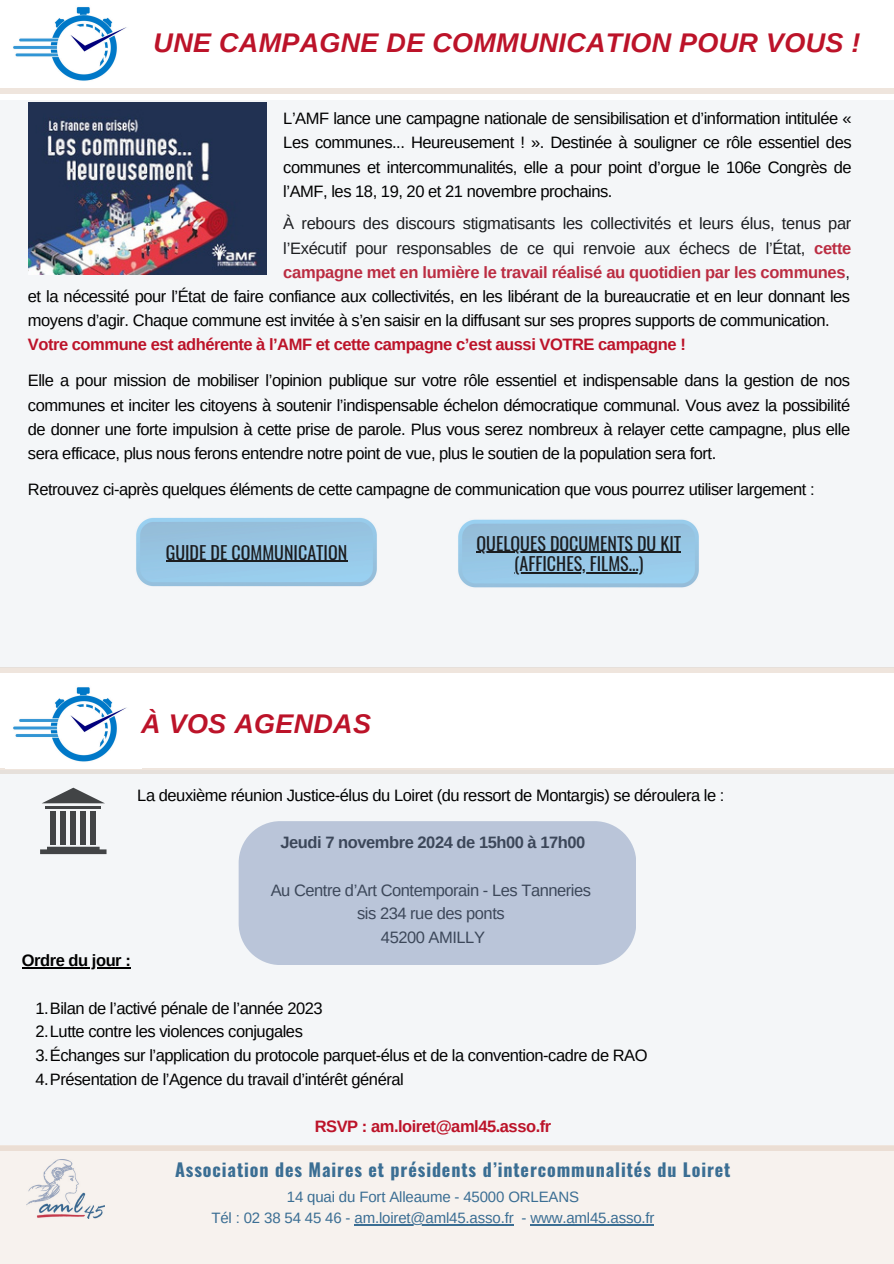
<style>
.page{position:relative;width:894px;height:1264px;background:#fff}
.page>*{position:absolute;margin:0;border:0;box-sizing:border-box;transform-origin:0 0}
.t1{font:italic 700 27px "Arimo";letter-spacing:.01em;color:#bc1329}
.t2{font:18px "Oswald";color:#000}
.t3{font:700 18px "Oswald";letter-spacing:.05em;color:#055087}
.t4{font:16.5px/24.3px "Arimo";letter-spacing:-.03em;color:#000;text-align:justify}
.t5{font:700 16.5px "Arimo";letter-spacing:-.03em;color:#000}
.t6{font:700 16.5px "Arimo";letter-spacing:-.03em;color:#bc1329}
.t7{font:15px "Arimo";letter-spacing:-.01em;color:#055087}
.s1{font-weight:700;color:#bc1329}
</style>
<div class="page">
<div style="left:0;top:1146px;width:893px;height:117px;background:#f7f2ee"></div>
<div style="left:0;top:1145px;width:893px;height:5px;background:#ebded4"></div>
<div style="left:0;top:667px;width:893px;height:6px;background:#efe5dd"></div>
<div style="left:0;top:768px;width:893px;height:6px;background:#efe5dd"></div>
<img style="left:13px;top:687px;width:114px;height:75px">
<div style="left:0;top:770px;width:893px;height:374px;background:#f4f6f8"></div>
<hr style="left:22px;top:967px;width:108px;height:1px;background:#000">
<div style="left:50px;top:810px;width:5px;height:34px;background:#424446"></div>
<div style="left:60px;top:810px;width:5px;height:34px;background:#424446"></div>
<div style="left:70px;top:810px;width:6px;height:34px;background:#424446"></div>
<div style="left:80px;top:810px;width:6px;height:34px;background:#424446"></div>
<div style="left:91px;top:810px;width:5px;height:34px;background:#424446"></div>
<svg style="left:40px;top:846px;width:66px;height:8px"></svg>
<hr style="left:45px;top:805px;width:56px;height:3px;background:#424446">
<svg style="left:42px;top:787px;width:62px;height:16px"></svg>
<div style="left:0;top:88px;width:893px;height:5px;background:#efe5dd"></div>
<img style="left:13px;top:6px;width:114px;height:75px">
<svg style="left:0;top:100px;width:893px;height:567px;fill:#f4f6f8"></svg>
<img style="left:28px;top:102px;width:239px;height:172px">
<div style="left:238px;top:821px;width:398px;height:144px;background:#bac5d9"></div>
<p class="t1" style="left:153px;top:28px;width:708px">UNE CAMPAGNE DE COMMUNICATION POUR VOUS !</p>
<p class="t4" style="left:283px;top:106px;width:569px">L’AMF lance une campagne nationale de sensibilisation et d’information intitulée « Les communes... Heureusement ! ». Destinée à souligner ce rôle essentiel des communes et intercommunalités, elle a pour point d’orgue le 106e Congrès de l’AMF, les 18, 19, 20 et 21 novembre prochains.</p>
<h4 class="t4" style="left:283px;top:211px;width:569px">À rebours des discours stigmatisants les collectivités et leurs élus, tenus par l’Exécutif pour responsables de ce qui renvoie aux échecs de l’État, <span class="s1">cette campagne met en lumière le travail réalisé au quotidien par les communes</span>,</h4>
<h3 class="t4" style="left:28px;top:284px;width:823px;text-align:left">et la nécessité pour l’État de faire confiance aux collectivités, en les libérant de la bureaucratie et en leur donnant les moyens d’agir. Chaque commune est invitée à s’en saisir en la diffusant sur ses propres supports de communication.<br><span class="s1">Votre commune est adhérente à l’AMF et cette campagne c’est aussi VOTRE campagne !</span></h3>
<p class="t4" style="left:28px;top:368px;width:823px">Elle a pour mission de mobiliser l’opinion publique sur votre rôle essentiel et indispensable dans la gestion de nos communes et inciter les citoyens à soutenir l’indispensable échelon démocratique communal. Vous avez la possibilité de donner une forte impulsion à cette prise de parole. Plus vous serez nombreux à relayer cette campagne, plus elle sera efficace, plus nous ferons entendre notre point de vue, plus le soutien de la population sera fort.</p>
<p class="t4" style="left:28px;top:477px;width:788px">Retrouvez ci-après quelques éléments de cette campagne de communication que vous pourrez utiliser largement :</p>
<p class="t2" style="left:166px;top:538px;width:183px">GUIDE DE COMMUNICATION</p>
<h3 class="t1" style="left:141px;top:708px;width:231px">À VOS AGENDAS</h3>
<h1 class="t2" style="left:476px;top:529px;width:206px">QUELQUES DOCUMENTS DU KIT</h1>
<h4 class="t2" style="left:514px;top:549px;width:131px">(AFFICHES, FILMS...)</h4>
<h4 class="t4" style="left:137px;top:783px;width:588px">La deuxième réunion Justice-élus du Loiret (du ressort de Montargis) se déroulera le :</h4>
<h4 class="t5" style="left:280px;top:833px;width:306px">Jeudi 7 novembre 2024 de 15h00 à 17h00</h4>
<p class="t4" style="left:270px;top:878px;width:322px;line-height:23.7px;text-align:center">Au Centre d’Art Contemporain - Les Tanneries sis 234 rue des ponts<br>45200 AMILLY</p>
<h2 class="t5" style="left:22px;top:951px;width:110px">Ordre du jour :</h2>
<h2 class="t4" style="left:35px;top:996px;width:289px;line-height:23.7px">1.Bilan de l’activé pénale de l’année 2023<br>2.Lutte contre les violences conjugales</h2>
<p class="t4" style="left:35px;top:1043px;width:613px">3.Échanges sur l’application du protocole parquet-élus et de la convention-cadre de RAO</p>
<h2 class="t4" style="left:35px;top:1066px;width:370px">4.Présentation de l’Agence du travail d’intérêt général</h2>
<p class="t6" style="left:314px;top:1116px;width:238px">RSVP : am.loiret@aml45.asso.fr</p>
<p class="t3" style="left:175px;top:1155px;width:557px">Association des Maires et présidents d’intercommunalités du Loiret</p>
<p class="t7" style="left:287px;top:1188px;width:293px">14 quai du Fort Alleaume - 45000 ORLEANS</p>
<h4 class="t7" style="left:211px;top:1209px;width:444px">Tél : 02 38 54 45 46 - am.loiret@aml45.asso.fr - www.aml45.asso.fr</h4>
</div>
